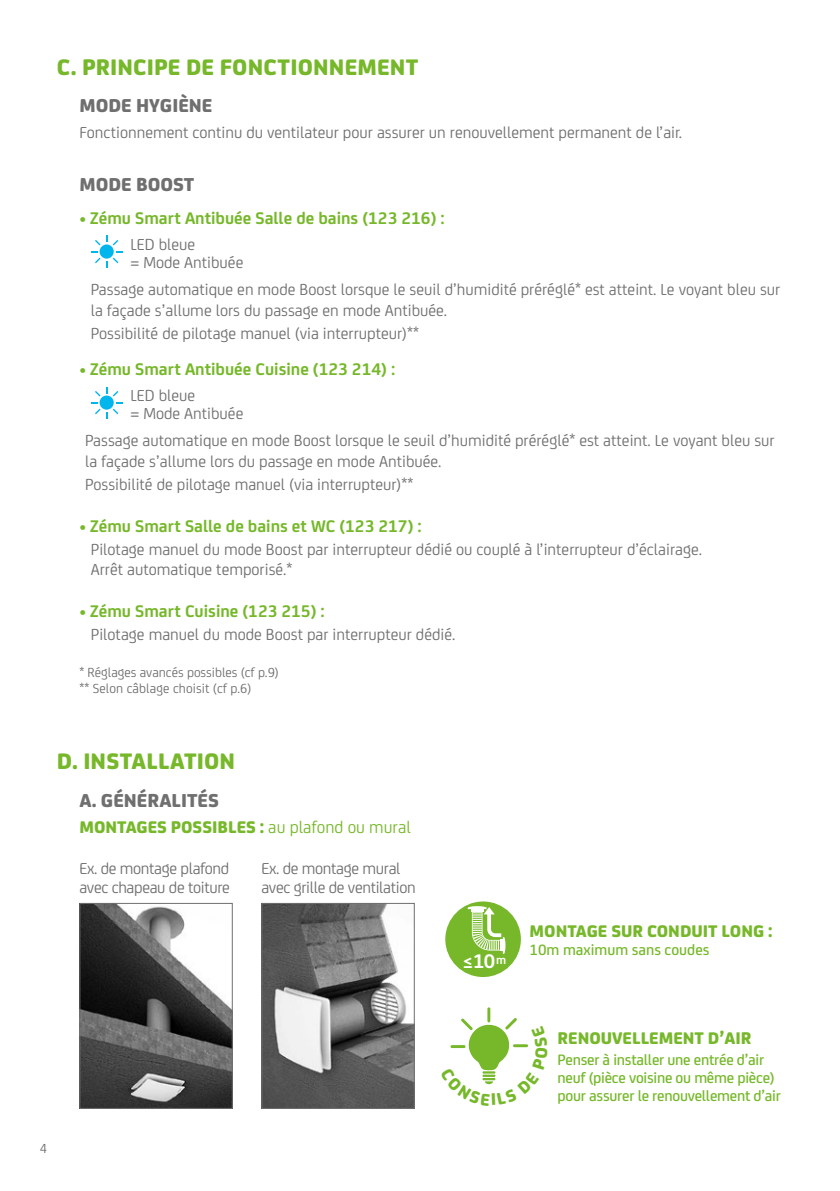
<style>
.page{position:relative;width:840px;height:1191px;background:#fff}
.page>*{position:absolute;margin:0;border:0;box-sizing:border-box;transform-origin:0 0}
.t1{font:800 24px "FS Joey";letter-spacing:.005em;color:#76b82a}
.t2{font:700 21px "FS Joey";color:#fff}
.t3{font:800 20px "FS Joey";color:#706f6f}
.t4{font:700 18px "FS Joey";color:#76b82a}
.t5{font:800 18px "FS Joey";color:#76b82a}
.t6{font:17px/20.4px "FS Joey";color:#706f6f}
.t7{font:17px/19px "FS Joey";letter-spacing:-.02em;color:#706f6f}
.t8{font:500 16px/18px "FS Joey";letter-spacing:-.015em;color:#76b82a}
.t9{font:14px/16.8px "FS Joey";color:#706f6f}
.s1{font-weight:800;font-size:17px}
.s2{font-weight:400}
.s3{font-size:17px}
</style>
<div class="page">
<img style="left:81px;top:905px;width:149px;height:201px">
<div style="left:79px;top:903px;width:153px;height:205px;border:1px solid #706f6f"></div>
<img style="left:263px;top:905px;width:149px;height:201px">
<div style="left:261px;top:903px;width:153px;height:205px;border:1px solid #706f6f"></div>
<div style="left:445px;top:901px;width:75px;height:76px;background:#76b82a;border-radius:50%"></div>
<svg style="left:467px;top:906px;width:38px;height:47px"></svg>
<hr style="left:470px;top:907px;width:13px;height:4px;background:#fff">
<hr style="left:487px;top:1007px;width:3px;height:15px;background:#76b82a">
<div style="left:99px;top:244px;width:15px;height:15px;background:#00b6ed;border-radius:50%"></div>
<svg style="left:113px;top:240px;width:5px;height:5px"></svg>
<svg style="left:113px;top:258px;width:5px;height:5px"></svg>
<svg style="left:95px;top:258px;width:5px;height:5px"></svg>
<svg style="left:95px;top:240px;width:5px;height:5px"></svg>
<div style="left:99px;top:395px;width:15px;height:15px;background:#00b6ed;border-radius:50%"></div>
<svg style="left:113px;top:391px;width:5px;height:5px"></svg>
<svg style="left:113px;top:409px;width:5px;height:5px"></svg>
<svg style="left:95px;top:409px;width:5px;height:5px"></svg>
<svg style="left:95px;top:391px;width:5px;height:5px"></svg>
<svg style="left:450px;top:1018px;width:78px;height:67px"></svg>
<h1 class="t1" style="left:57px;top:48px;width:363px">C. PRINCIPE DE FONCTIONNEMENT</h1>
<p class="t3" style="left:79px;top:90px;width:134px">MODE HYGIÈNE</p>
<p class="t6" style="left:79px;top:122px;width:604px">Fonctionnement continu du ventilateur pour assurer un renouvellement permanent de l’air.</p>
<p class="t3" style="left:79px;top:168px;width:116px">MODE BOOST</p>
<p class="t4" style="left:79px;top:204px;width:366px"><span class="s1">•</span> Zému Smart Antibuée Salle de bains (123 216) :</p>
<p class="t6" style="left:130px;top:234px;width:114px;line-height:18px">LED bleue<br>= Mode Antibuée</p>
<p class="t6" style="left:91px;top:278px;width:690px">Passage automatique en mode Boost lorsque le seuil d’humidité préréglé* est atteint. Le voyant bleu sur la façade s’allume lors du passage en mode Antibuée.</p>
<p class="t6" style="left:91px;top:322px;width:329px">Possibilité de pilotage manuel (via interrupteur)**</p>
<p class="t4" style="left:79px;top:355px;width:317px"><span class="s1">•</span> Zému Smart Antibuée Cuisine (123 214) :</p>
<p class="t6" style="left:130px;top:385px;width:114px;line-height:18px">LED bleue<br>= Mode Antibuée</p>
<p class="t6" style="left:85px;top:429px;width:690px">Passage automatique en mode Boost lorsque le seuil d’humidité préréglé* est atteint. Le voyant bleu sur la façade s’allume lors du passage en mode Antibuée.</p>
<p class="t6" style="left:85px;top:473px;width:329px">Possibilité de pilotage manuel (via interrupteur)**</p>
<p class="t4" style="left:79px;top:512px;width:343px"><span class="s1">•</span> Zému Smart Salle de bains et WC (123 217) :</p>
<p class="t6" style="left:91px;top:538px;width:612px">Pilotage manuel du mode Boost par interrupteur dédié ou couplé à l’interrupteur d’éclairage.<br>Arrêt automatique temporisé.*</p>
<p class="t4" style="left:79px;top:597px;width:247px"><span class="s1">•</span> Zému Smart Cuisine (123 215) :</p>
<p class="t6" style="left:91px;top:623px;width:366px">Pilotage manuel du mode Boost par interrupteur dédié.</p>
<p class="t9" style="left:79px;top:662px;width:201px">* Réglages avancés possibles (cf p.9) ** Selon câblage choisit (cf p.6)</p>
<h1 class="t1" style="left:57px;top:742px;width:180px">D. INSTALLATION</h1>
<p class="t3" style="left:79px;top:784px;width:141px">A. GÉNÉRALITÉS</p>
<p class="t5" style="left:79px;top:812px;width:333px">MONTAGES POSSIBLES : <span class="s2">au plafond ou mural</span></p>
<p class="t7" style="left:79px;top:858px;width:152px">Ex. de montage plafond avec chapeau de toiture</p>
<p class="t7" style="left:261px;top:858px;width:156px">Ex. de montage mural avec grille de ventilation</p>
<p class="t2" style="left:463px;top:945px;width:44px"><span class="s3">≤</span>10<sup>m</sup></p>
<p class="t5" style="left:529px;top:917px;width:244px">MONTAGE SUR CONDUIT LONG :</p>
<p class="t8" style="left:529px;top:939px;width:181px">10m maximum sans coudes</p>
<p class="t9" style="left:40px;top:1138px;width:9px">4</p>
<p class="t5" style="left:557px;top:1024px;width:195px">RENOUVELLEMENT D’AIR</p>
<p class="t8" style="left:557px;top:1050px;width:225px">Penser à installer une entrée d’air neuf (pièce voisine ou même pièce) pour assurer le renouvellement d’air</p>
</div>
